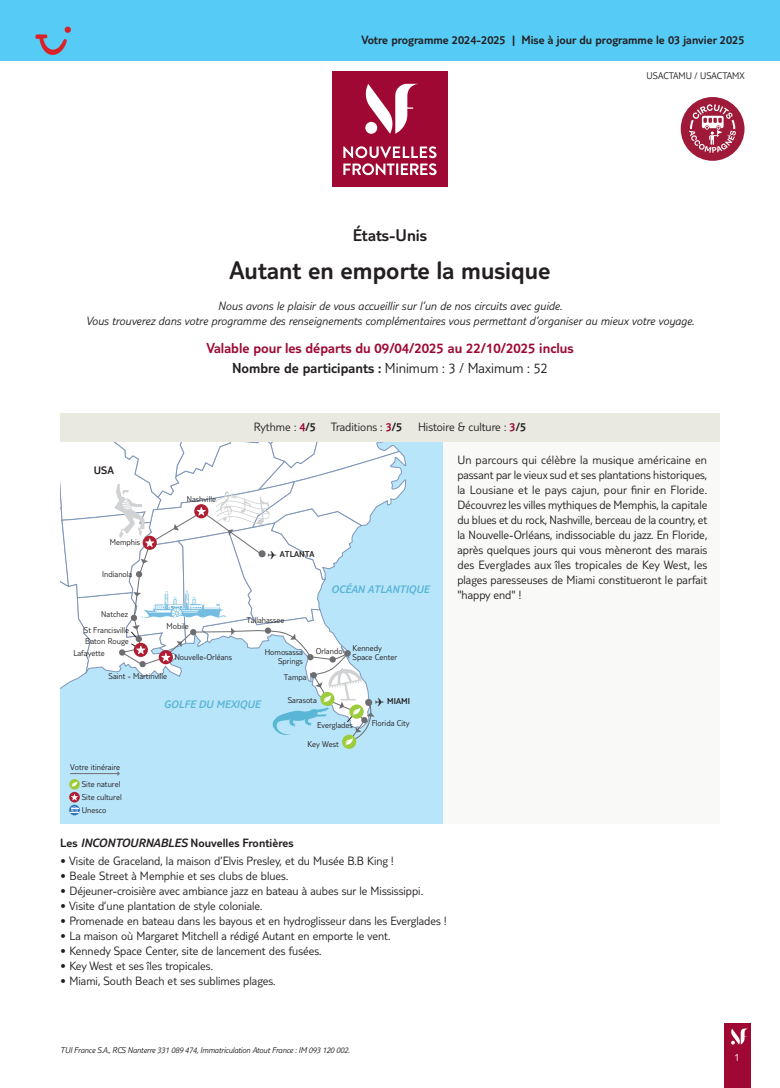
<style>
.page{position:relative;width:780px;height:1088px;background:#fff}
.page>*{position:absolute;margin:0;border:0;box-sizing:border-box;transform-origin:0 0}
.t1{font:300 26.25px "TUI Type";color:#231f20}
.t2{font:300 17.5px "TUI Type";color:#231f20}
.t3{font:300 15px/19.8px "TUI Type";color:#9e0832;text-align:center}
.t4{font:300 12.5px/15px "TUI Type";color:#231f20;text-align:justify}
.t5{font:italic 300 12.5px/15px "TUI Type";color:#231f20;text-align:center}
.t6{font:300 12.5px "TUI Type";color:#231f20}
.t7{font:italic 300 11.25px "TUI Type";color:#59b6d5}
.t8{font:300 11.25px "TUI Type";color:#231f20}
.t9{font:300 11.25px "TUI Type";color:#fff}
.t10{font:300 10px "TUI Type";color:#231f20}
.t11{font:300 8.75px/12.9px "TUI Type";color:#231f20}
.t12{font:italic 300 8.75px "TUI Type";letter-spacing:-.02em;color:#231f20}
.t13{font:300 8.75px "TUI Type";color:#231f20}
.s1{color:#231f20}
.s2{color:#9e0832}
.s3{font-style:inherit}
.s4{font-style:italic}
</style>
<div class="page">
<div style="left:724px;top:1023px;width:26px;height:65px;background:#9e0832"></div>
<svg style="left:731px;top:1028px;width:17px;height:16px"></svg>
<div style="left:60px;top:441px;width:659px;height:383px;background:#f9f9f7"></div>
<div style="left:0;top:0;width:780px;height:60px;background:#56cbf5"></div>
<div style="left:332px;top:72px;width:115px;height:115px;background:#9e0832"></div>
<svg style="left:343px;top:146px;width:93px;height:29px"></svg>
<svg style="left:365px;top:84px;width:52px;height:50px"></svg>
<div style="left:60px;top:441px;width:383px;height:383px;background:#b9e5fa"></div>
<svg style="left:69px;top:779px;width:11px;height:10px"></svg>
<svg style="left:72px;top:781px;width:5px;height:6px"></svg>
<svg style="left:69px;top:805px;width:11px;height:10px"></svg>
<svg style="left:70px;top:806px;width:8px;height:8px"></svg>
<hr style="left:70px;top:773px;width:48px;height:1px;background:#6c6d70">
<div style="left:69px;top:792px;width:11px;height:10px;background:#af1d31;border-radius:50%"></div>
<svg style="left:71px;top:794px;width:7px;height:6px"></svg>
<svg style="left:60px;top:441px;width:346px;height:308px"></svg>
<div style="left:60px;top:413px;width:659px;height:28px;background:#e9e9e0"></div>
<svg style="left:35px;top:27px;width:36px;height:28px"></svg>
<div style="left:680px;top:97px;width:64px;height:64px;background:#9e1a38;border-radius:50%"></div>
<svg style="left:689px;top:104px;width:47px;height:49px"></svg>
<p class="t6" style="left:361px;top:33px;width:384px">Votre programme 2024-2025 | Mise à jour du programme le 03 janvier 2025</p>
<p class="t10" style="left:646px;top:70px;width:99px">USACTAMU / USACTAMX</p>
<h2 class="t2" style="left:353px;top:225px;width:76px">États-Unis</h2>
<h1 class="t1" style="left:229px;top:255px;width:322px">Autant en emporte la musique</h1>
<p class="t5" style="left:86px;top:298px;width:610px">Nous avons le plaisir de vous accueillir sur l’un de nos circuits avec guide.<br>Vous trouverez dans votre programme des renseignements complémentaires vous permettant d’organiser au mieux votre voyage.</p>
<p class="t3" style="left:206px;top:338px;width:368px">Valable pour les départs du 09/04/2025 au 22/10/2025 inclus<br><span class="s1">Nombre de participants :</span> <span class="s1">Minimum : 3 / Maximum : 52</span></p>
<p class="t8" style="left:94px;top:463px;width:22px">USA</p>
<p class="t11" style="left:110px;top:535px;width:32px">Memphis</p>
<p class="t11" style="left:102px;top:567px;width:32px">Indianola</p>
<p class="t11" style="left:84px;top:606px;width:47px;line-height:16.4px;text-align:right">Natchez<br>St Francisville</p>
<p class="t11" style="left:73px;top:635px;width:57px;line-height:12.1px;text-indent:12px">Baton Rouge<br>Lafayette</p>
<p class="t11" style="left:187px;top:492px;width:31px">Nashville</p>
<p class="t11" style="left:166px;top:620px;width:24px">Mobile</p>
<p class="t11" style="left:175px;top:651px;width:59px">Nouvelle-Orléans</p>
<p class="t11" style="left:109px;top:669px;width:60px">Saint - Martinville</p>
<p class="t4" style="left:254px;top:419px;width:150px">Rythme : <span class="s2">4</span><span class="s3">/5</span> Traditions : <span class="s2">3</span><span class="s3">/5</span></p>
<p class="t4" style="left:418px;top:419px;width:110px">Histoire &amp; culture : <span class="s2">3</span><span class="s3">/5</span></p>
<p class="t13" style="left:268px;top:549px;width:48px">✈ ATLANTA</p>
<p class="t11" style="left:246px;top:613px;width:40px">Tallahassee</p>
<p class="t7" style="left:331px;top:583px;width:100px">OCÉAN ATLANTIQUE</p>
<p class="t11" style="left:265px;top:648px;width:40px;line-height:8.8px;text-align:right">Homosassa<br>Springs</p>
<p class="t11" style="left:284px;top:670px;width:24px">Tampa</p>
<p class="t11" style="left:352px;top:646px;width:46px;line-height:7.4px;text-indent:-37px">Orlando Kennedy<br>Space Center</p>
<p class="t4" style="left:457px;top:452px;width:251px">Un parcours qui célèbre la musique américaine en passant par le vieux sud et ses plantations historiques, la Lousiane et le pays cajun, pour finir en Floride.<br>Découvrez les villes mythiques de Memphis, la capitale du blues et du rock, Nashville, berceau de la country, et la Nouvelle-Orléans, indissociable du jazz. En Floride, après quelques jours qui vous mèneront des marais des Everglades aux îles tropicales de Key West, les plages paresseuses de Miami constitueront le parfait "happy end" !</p>
<p class="t11" style="left:70px;top:760px;width:52px">Votre itinéraire</p>
<p class="t11" style="left:82px;top:777px;width:41px">Site naturel<br>Site culturel<br>Unesco</p>
<p class="t7" style="left:164px;top:697px;width:98px">GOLFE DU MEXIQUE</p>
<p class="t11" style="left:288px;top:693px;width:31px">Sarasota</p>
<p class="t11" style="left:317px;top:718px;width:37px">Everglades</p>
<p class="t11" style="left:307px;top:737px;width:33px">Key West</p>
<p class="t13" style="left:375px;top:696px;width:36px">✈ MIAMI</p>
<p class="t11" style="left:372px;top:716px;width:39px">Florida City</p>
<p class="t6" style="left:60px;top:835px;width:235px">Les <span class="s4">INCONTOURNABLES</span> Nouvelles Frontières</p>
<p class="t4" style="left:60px;top:853px;width:335px">• Visite de Graceland, la maison d’Elvis Presley, et du Musée B.B King !</p>
<p class="t4" style="left:60px;top:868px;width:229px">• Beale Street à Memphie et ses clubs de blues.</p>
<p class="t4" style="left:60px;top:883px;width:364px">• Déjeuner-croisière avec ambiance jazz en bateau à aubes sur le Mississippi.</p>
<p class="t4" style="left:60px;top:898px;width:204px">• Visite d’une plantation de style coloniale.</p>
<p class="t4" style="left:60px;top:913px;width:387px">• Promenade en bateau dans les bayous et en hydroglisseur dans les Everglades !</p>
<p class="t4" style="left:60px;top:928px;width:331px">• La maison où Margaret Mitchell a rédigé Autant en emporte le vent.</p>
<p class="t4" style="left:60px;top:943px;width:263px">• Kennedy Space Center, site de lancement des fusées.</p>
<p class="t4" style="left:60px;top:958px;width:154px">• Key West et ses îles tropicales.</p>
<p class="t4" style="left:60px;top:973px;width:217px">• Miami, South Beach et ses sublimes plages.</p>
<p class="t12" style="left:60px;top:1045px;width:291px">TUI France S.A., RCS Nanterre 331 089 474, Immatriculation Atout France : IM 093 120 002.</p>
<p class="t9" style="left:734px;top:1050px;width:7px">1</p>
</div>
